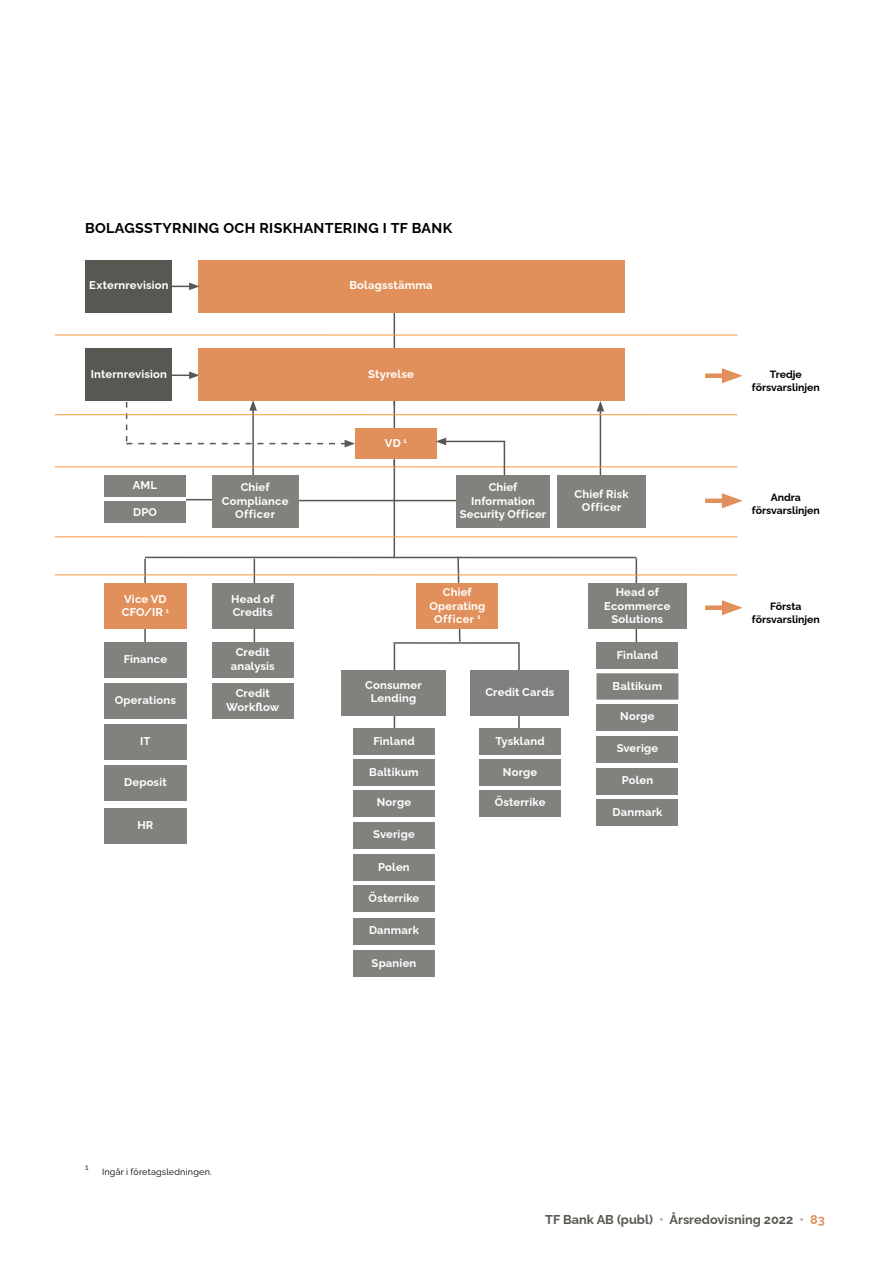
<style>
.page{position:relative;width:893px;height:1263px;background:#fff}
.page>*{position:absolute;margin:0;border:0;box-sizing:border-box;transform-origin:0 0}
.t1{font:700 14.25px "Raleway";letter-spacing:.025em;color:#000}
.t2{font:700 12.75px "Raleway";color:#585852}
.t3{font:700 11.25px/13.5px "Raleway";letter-spacing:.015em;color:#fff;text-align:center}
.t4{font:700 10.5px/12.6px "Raleway";color:#000;text-align:center}
.t5{font:9px "Raleway";letter-spacing:.025em;color:#000}
.t6{font:7.8px "Raleway";color:#000}
.s1{color:#ababa8}
.s2{color:#e1905c}
</style>
<div class="page">
<svg style="left:457px;top:556px;width:4px;height:86px"></svg>
<hr style="left:600px;top:409px;width:1px;height:92px;background:#585852">
<svg style="left:597px;top:401px;width:7px;height:10px"></svg>
<hr style="left:169px;top:374px;width:22px;height:2px;background:#585852">
<svg style="left:189px;top:371px;width:9px;height:8px"></svg>
<hr style="left:636px;top:619px;width:1px;height:41px;background:#585852">
<hr style="left:636px;top:558px;width:1px;height:41px;background:#585852">
<hr style="left:394px;top:308px;width:1px;height:98px;background:#585852">
<hr style="left:252px;top:408px;width:2px;height:92px;background:#585852">
<hr style="left:254px;top:559px;width:1px;height:40px;background:#585852">
<hr style="left:144px;top:559px;width:2px;height:40px;background:#585852">
<hr style="left:254px;top:603px;width:1px;height:41px;background:#585852">
<hr style="left:144px;top:619px;width:2px;height:41px;background:#585852">
<hr style="left:186px;top:499px;width:51px;height:1px;background:#585852">
<hr style="left:394px;top:460px;width:1px;height:98px;background:#585852">
<div style="left:104px;top:724px;width:83px;height:35px;background:#81817e"></div>
<hr style="left:394px;top:401px;width:1px;height:66px;background:#585852">
<hr style="left:294px;top:500px;width:201px;height:1px;background:#585852">
<div style="left:86px;top:348px;width:86px;height:53px;background:#585852"></div>
<div style="left:212px;top:475px;width:86px;height:53px;background:#81817e"></div>
<div style="left:355px;top:428px;width:82px;height:31px;background:#e1905c"></div>
<div style="left:456px;top:475px;width:94px;height:53px;background:#81817e"></div>
<div style="left:104px;top:683px;width:83px;height:35px;background:#81817e"></div>
<div style="left:104px;top:642px;width:83px;height:35px;background:#81817e"></div>
<hr style="left:145px;top:557px;width:491px;height:1px;background:#585852">
<div style="left:198px;top:348px;width:427px;height:53px;background:#e1905c"></div>
<svg style="left:126px;top:401px;width:229px;height:46px"></svg>
<div style="left:104px;top:475px;width:82px;height:22px;background:#81817e"></div>
<div style="left:104px;top:501px;width:82px;height:22px;background:#81817e"></div>
<div style="left:104px;top:584px;width:83px;height:45px;background:#e1905c"></div>
<div style="left:212px;top:584px;width:82px;height:45px;background:#81817e"></div>
<div style="left:104px;top:765px;width:83px;height:35px;background:#81817e"></div>
<div style="left:212px;top:642px;width:82px;height:35px;background:#81817e"></div>
<div style="left:212px;top:683px;width:82px;height:35px;background:#81817e"></div>
<div style="left:596px;top:736px;width:82px;height:26px;background:#81817e"></div>
<div style="left:596px;top:768px;width:82px;height:26px;background:#81817e"></div>
<hr style="left:55px;top:466px;width:682px;height:1px;background:#f8983d">
<hr style="left:55px;top:335px;width:682px;height:1px;background:#f8983d">
<hr style="left:55px;top:414px;width:682px;height:1px;background:#f8983d">
<hr style="left:55px;top:536px;width:682px;height:1px;background:#f8983d">
<div style="left:705px;top:373px;width:25px;height:5px;background:#e1905c"></div>
<svg style="left:722px;top:368px;width:21px;height:15px"></svg>
<div style="left:705px;top:498px;width:25px;height:5px;background:#e1905c"></div>
<svg style="left:722px;top:493px;width:21px;height:15px"></svg>
<div style="left:705px;top:605px;width:25px;height:5px;background:#e1905c"></div>
<svg style="left:722px;top:600px;width:21px;height:15px"></svg>
<hr style="left:55px;top:574px;width:682px;height:1px;background:#f8983d">
<div style="left:198px;top:260px;width:427px;height:52px;background:#e1905c"></div>
<div style="left:86px;top:260px;width:86px;height:52px;background:#585852"></div>
<svg style="left:172px;top:283px;width:28px;height:7px"></svg>
<div style="left:588px;top:584px;width:99px;height:45px;background:#81817e"></div>
<div style="left:596px;top:642px;width:82px;height:27px;background:#81817e"></div>
<div style="left:597px;top:674px;width:81px;height:25px;background:#81817e"></div>
<div style="left:596px;top:673px;width:82px;height:27px;border:2px solid #81817e"></div>
<div style="left:557px;top:475px;width:89px;height:53px;background:#81817e"></div>
<hr style="left:504px;top:441px;width:1px;height:34px;background:#585852">
<hr style="left:444px;top:441px;width:61px;height:1px;background:#585852">
<svg style="left:436px;top:438px;width:10px;height:7px"></svg>
<div style="left:596px;top:704px;width:82px;height:26px;background:#81817e"></div>
<div style="left:596px;top:799px;width:82px;height:27px;background:#81817e"></div>
<hr style="left:518px;top:643px;width:2px;height:41px;background:#585852">
<hr style="left:394px;top:644px;width:1px;height:40px;background:#585852">
<hr style="left:518px;top:689px;width:2px;height:41px;background:#585852">
<hr style="left:394px;top:687px;width:1px;height:41px;background:#585852">
<div style="left:341px;top:670px;width:105px;height:45px;background:#81817e"></div>
<div style="left:470px;top:670px;width:99px;height:45px;background:#80817e"></div>
<div style="left:479px;top:728px;width:82px;height:27px;background:#81817e"></div>
<div style="left:479px;top:759px;width:82px;height:27px;background:#81817e"></div>
<div style="left:479px;top:790px;width:82px;height:26px;background:#81817e"></div>
<div style="left:353px;top:918px;width:82px;height:26px;background:#81817e"></div>
<div style="left:353px;top:728px;width:82px;height:27px;background:#81817e"></div>
<div style="left:353px;top:759px;width:82px;height:27px;background:#81817e"></div>
<div style="left:353px;top:790px;width:82px;height:26px;background:#81817e"></div>
<div style="left:353px;top:822px;width:82px;height:26px;background:#81817e"></div>
<div style="left:353px;top:854px;width:82px;height:26px;background:#81817e"></div>
<div style="left:353px;top:885px;width:82px;height:27px;background:#81817e"></div>
<div style="left:353px;top:951px;width:82px;height:26px;background:#81817e"></div>
<div style="left:416px;top:584px;width:82px;height:45px;background:#e1905c"></div>
<div style="left:104px;top:808px;width:83px;height:35px;background:#81817e"></div>
<hr style="left:393px;top:642px;width:127px;height:2px;background:#585852">
<p class="t1" style="left:85px;top:217px;width:369px">BOLAGSSTYRNING OCH RISKHANTERING I TF BANK</p>
<p class="t3" style="left:89px;top:277px;width:81px">Externrevision</p>
<p class="t3" style="left:349px;top:277px;width:85px">Bolagsstämma</p>
<p class="t3" style="left:91px;top:366px;width:78px">Internrevision</p>
<p class="t3" style="left:133px;top:477px;width:26px">AML</p>
<p class="t3" style="left:133px;top:503px;width:26px">DPO</p>
<p class="t3" style="left:222px;top:479px;width:68px">Chief<br>Compliance<br>Officer</p>
<p class="t3" style="left:122px;top:591px;width:48px;text-align:left">Vice VD<br>CFO/IR <sup>1</sup></p>
<p class="t3" style="left:231px;top:591px;width:45px;text-align:left">Head of<br>Credits</p>
<p class="t3" style="left:124px;top:651px;width:45px">Finance</p>
<p class="t3" style="left:115px;top:692px;width:63px">Operations</p>
<p class="t3" style="left:140px;top:733px;width:12px">IT</p>
<p class="t3" style="left:124px;top:774px;width:44px">Deposit</p>
<p class="t3" style="left:137px;top:817px;width:18px">HR</p>
<p class="t3" style="left:231px;top:644px;width:46px">Credit analysis</p>
<p class="t3" style="left:226px;top:685px;width:55px">Credit<br>Workflow</p>
<p class="t3" style="left:368px;top:366px;width:47px">Styrelse</p>
<p class="t3" style="left:385px;top:435px;width:23px">VD <sup>1</sup></p>
<p class="t3" style="left:460px;top:479px;width:88px">Chief<br>Information<br>Security Officer</p>
<p class="t3" style="left:575px;top:486px;width:56px">Chief Risk<br>Officer</p>
<p class="t3" style="left:429px;top:584px;width:57px">Chief<br>Operating<br>Officer <sup>1</sup></p>
<p class="t3" style="left:365px;top:677px;width:58px">Consumer<br>Lending</p>
<p class="t3" style="left:485px;top:684px;width:70px">Credit Cards</p>
<p class="t3" style="left:495px;top:733px;width:51px">Tyskland</p>
<p class="t3" style="left:503px;top:764px;width:36px">Norge</p>
<p class="t3" style="left:495px;top:794px;width:52px">Österrike</p>
<p class="t3" style="left:373px;top:733px;width:43px">Finland</p>
<p class="t3" style="left:369px;top:764px;width:51px">Baltikum</p>
<p class="t3" style="left:377px;top:794px;width:36px">Norge</p>
<p class="t3" style="left:373px;top:826px;width:43px">Sverige</p>
<p class="t3" style="left:378px;top:858px;width:33px">Polen</p>
<p class="t3" style="left:369px;top:890px;width:52px">Österrike</p>
<p class="t3" style="left:369px;top:922px;width:51px">Danmark</p>
<p class="t3" style="left:372px;top:955px;width:46px">Spanien</p>
<p class="t3" style="left:604px;top:584px;width:68px">Head of<br>Ecommerce<br>Solutions</p>
<p class="t3" style="left:617px;top:647px;width:43px">Finland</p>
<p class="t3" style="left:613px;top:678px;width:51px">Baltikum</p>
<p class="t3" style="left:620px;top:708px;width:36px">Norge</p>
<p class="t3" style="left:617px;top:740px;width:43px">Sverige</p>
<p class="t3" style="left:622px;top:772px;width:33px">Polen</p>
<p class="t3" style="left:612px;top:804px;width:51px">Danmark</p>
<p class="t6" style="left:85px;top:1161px;width:5px">1</p>
<p class="t5" style="left:102px;top:1164px;width:111px">Ingår i företagsledningen.</p>
<p class="t4" style="left:752px;top:367px;width:69px">Tredje försvarslinjen</p>
<p class="t4" style="left:752px;top:490px;width:69px">Andra försvarslinjen</p>
<p class="t4" style="left:752px;top:599px;width:69px">Första försvarslinjen</p>
<p class="t2" style="left:545px;top:1209px;width:281px">TF Bank AB (publ) <span class="s1">•</span> Årsredovisning 2022 <span class="s1">•</span> <span class="s2">83</span></p>
</div>
